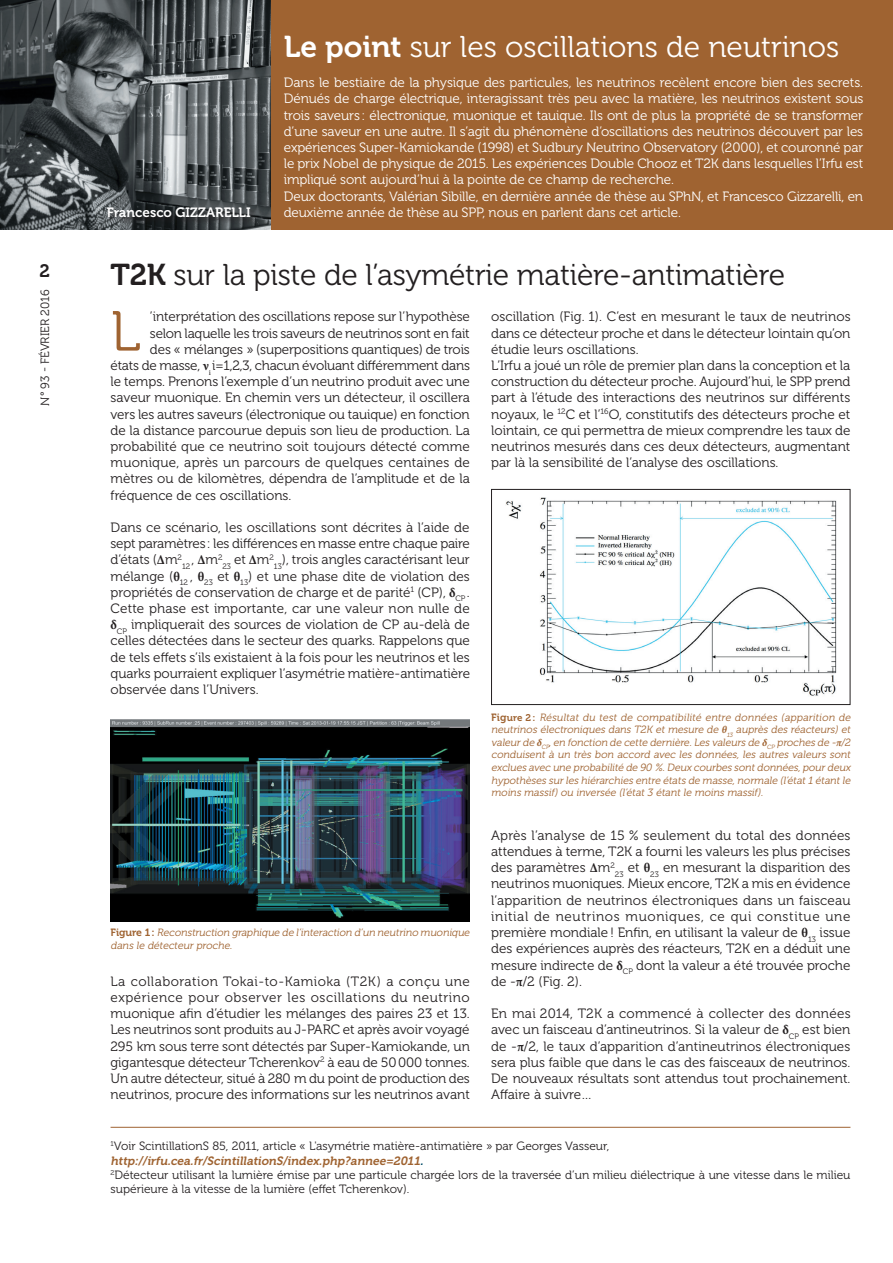
<style>
.page{position:relative;width:893px;height:1263px;background:#fff}
.page>*{position:absolute;margin:0;border:0;box-sizing:border-box;transform-origin:0 0}
.t1{font:56.25px "Museo 300";color:#9f6331}
.t2{font:30px "Museo 300";letter-spacing:-.01em;color:#231f20}
.t3{font:30px "Museo 300";color:#fff}
.t4{font:18px "Museo 700";color:#231f20}
.t5{font:13.5px/16.2px "Museo 300";color:#231f20;text-align:justify}
.t6{font:13.5px/16.2px "Museo 300";letter-spacing:-.01em;color:#fff;text-align:justify}
.t7{font:13.5px "Museo 300";letter-spacing:.02em;color:#231f20}
.t8{font:13.5px "Museo 700";color:#fff}
.t9{font:12px/14.4px "Museo 300";color:#231f20}
.t10{font:italic 12px "Museo 700";color:#9f6331}
.t11{font:italic 10.5px/12.6px "Museo 300";color:#9f6331}
.t12{font:7.8px "Museo 300";color:#231f20}
.s1{font-family:"Museo 700"}
.s2{font-family:"Minion Pro";font-weight:700;font-stretch:condensed}
.s3{font-family:"Museo 700";font-style:normal}
.s4{font-family:"Museo 700";font-style:normal;font-size:9.75px}
.s5{color:#014b67}
</style>
<div class="page">
<hr style="left:111px;top:1127px;width:739px;height:1px;background:#9f6331">
<img style="left:506px;top:497px;width:330px;height:199px">
<div style="left:491px;top:489px;width:359px;height:216px;border:1px solid #231f20"></div>
<img style="left:111px;top:720px;width:359px;height:202px">
<img style="left:0;top:0;width:271px;height:230px">
<div style="left:106px;top:206px;width:152px;height:18px;background:#231f20;opacity:.75"></div>
<div style="left:271px;top:0;width:622px;height:230px;background:#9f6331"></div>
<p class="t4" style="left:39px;top:261px;width:12px">2</p>
<p class="t9" style="left:38px;top:406px;width:118px;rotate:-90deg">N° 93 - FÉVRIER 2016</p>
<p class="t8" style="left:107px;top:205px;width:146px">Francesco GIZZARELLI</p>
<p class="t3" style="left:284px;top:30px;width:557px"><span class="s1">Le point</span> sur les oscillations de neutrinos</p>
<p class="t6" style="left:284px;top:75px;width:581px">Dans le bestiaire de la physique des particules, les neutrinos recèlent encore bien des secrets.<br>Dénués de charge électrique, interagissant très peu avec la matière, les neutrinos existent sous trois saveurs : électronique, muonique et tauique. Ils ont de plus la propriété de se transformer d’une saveur en une autre. Il s’agit du phénomène d’oscillations des neutrinos découvert par les expériences Super-Kamiokande (1998) et Sudbury Neutrino Observatory (2000), et couronné par le prix Nobel de physique de 2015. Les expériences Double Chooz et T2K dans lesquelles l’Irfu est impliqué sont aujourd’hui à la pointe de ce champ de recherche.</p>
<p class="t6" style="left:284px;top:188px;width:581px">Deux doctorants, Valérian Sibille, en dernière année de thèse au SPhN, et Francesco Gizzarelli, en deuxième année de thèse au SPP, nous en parlent dans cet article.</p>
<p class="t2" style="left:111px;top:258px;width:676px"><span class="s1">T2K</span> sur la piste de l’asymétrie matière-antimatière</p>
<p class="t1" style="left:111px;top:301px;width:31px">L</p>
<p class="t5" style="left:150px;top:309px;width:321px">’interprétation des oscillations repose sur l’hypothèse</p>
<p class="t5" style="left:150px;top:325px;width:321px">selon laquelle les trois saveurs de neutrinos sont en fait</p>
<p class="t5" style="left:150px;top:341px;width:321px">des « mélanges » (superpositions quantiques) de trois</p>
<p class="t5" style="left:111px;top:358px;width:361px">états de masse, <span class="s2">ν</span><sub>i</sub> i=1,2,3, chacun évoluant différemment dans</p>
<p class="t5" style="left:111px;top:374px;width:361px">le temps. Prenons l’exemple d’un neutrino produit avec une</p>
<p class="t5" style="left:111px;top:390px;width:361px">saveur muonique. En chemin vers un détecteur, il oscillera</p>
<p class="t5" style="left:111px;top:406px;width:361px">vers les autres saveurs (électronique ou tauique) en fonction</p>
<p class="t5" style="left:111px;top:422px;width:361px">de la distance parcourue depuis son lieu de production. La</p>
<p class="t5" style="left:111px;top:439px;width:361px">probabilité que ce neutrino soit toujours détecté comme</p>
<p class="t7" style="left:111px;top:455px;width:361px">muonique, après un parcours de quelques centaines de</p>
<p class="t5" style="left:111px;top:471px;width:361px">mètres ou de kilomètres, dépendra de l’amplitude et de la</p>
<p class="t5" style="left:111px;top:487px;width:182px">fréquence de ces oscillations.</p>
<p class="t5" style="left:111px;top:520px;width:361px">Dans ce scénario, les oscillations sont décrites à l’aide de sept paramètres: les différences en masse entre chaque paire d’états (<span class="s2">Δ</span>m<sup>2</sup></p>
<p class="t12" style="left:182px;top:562px;width:93px">12 <sup>,</sup> <sup>Δ</sup><sup>m</sup>223 <sup>et</sup> <sup>Δ</sup><sup>m</sup>2</p>
<p class="t5" style="left:111px;top:552px;width:361px;text-indent:163px"><sub>13</sub>), trois angles caractérisant leur mélange (<span class="s2">θ</span><sub>12</sub> , <span class="s2">θ</span><sub>23</sub> et <span class="s2">θ</span><sub>13</sub>) et une phase dite de violation des propriétés de conservation de charge et de parité<sup>1</sup> (CP), <span class="s2">δ</span><sub>CP</sub> .<br>Cette phase est importante, car une valeur non nulle de <span class="s2">δ</span><sub>CP</sub> impliquerait des sources de violation de CP au-delà de celles détectées dans le secteur des quarks. Rappelons que de tels effets s’ils existaient à la fois pour les neutrinos et les quarks pourraient expliquer l’asymétrie matière-antimatière observée dans l’Univers.</p>
<p class="t11" style="left:111px;top:926px;width:363px"><span class="s3">F i g u r e 1 :</span> Reconstruction graphique de l’interaction d’un neutrino muonique dans le détecteur proche.</p>
<p class="t5" style="left:111px;top:973px;width:361px">La collaboration Tokai-to-Kamioka (T2K) a conçu une expérience pour observer les oscillations du neutrino muonique afin d’étudier les mélanges des paires 23 et 13.<br>Les neutrinos sont produits au J-PARC et après avoir voyagé 295 km sous terre sont détectés par Super-Kamiokande, un gigantesque détecteur Tcherenkov<sup>2</sup> à eau de 50000 tonnes.<br>Un autre détecteur, situé à 280 m du point de production des neutrinos, procure des informations sur les neutrinos avant</p>
<p class="t5" style="left:491px;top:309px;width:361px">oscillation (Fig. 1). C’est en mesurant le taux de neutrinos dans ce détecteur proche et dans le détecteur lointain qu’on étudie leurs oscillations.</p>
<p class="t5" style="left:491px;top:358px;width:361px">L’Irfu a joué un rôle de premier plan dans la conception et la construction du détecteur proche. Aujourd’hui, le SPP prend part à l’étude des interactions des neutrinos sur différents noyaux, le <sup>12</sup>C et l’<sup>16</sup>O, constitutifs des détecteurs proche et lointain, ce qui permettra de mieux comprendre les taux de neutrinos mesurés dans ces deux détecteurs, augmentant par là la sensibilité de l’analyse des oscillations.</p>
<p class="t11" style="left:491px;top:711px;width:363px;text-align:justify"><span class="s3">F i g</span> <span class="s4">u r e 2 :</span> Résultat du test de compatibilité entre données (apparition de neutrinos électroniques dans T2K et mesure de <span class="s2">θ</span><sub>13</sub> auprès des réacteurs) et valeurde <span class="s2">δ</span><sub>CP</sub>,en fonction de cette dernière.Les valeurs de <span class="s2">δ</span><sub>CP</sub> proches de -<span class="s2">π</span>/2 conduisent à un très bon accord avec les données, les autres valeurs sont exclues avec une probabilité de 90 %.Deux courbes sontdonnées,pourdeux hypothèses surles hiérarchies entre états de masse,normale (l’état1 étantle moins massif) ou inversée (l’état 3 étant le moins massif).</p>
<p class="t5" style="left:491px;top:827px;width:361px">Après l’analyse de 15 % seulement du total des données attendues à terme, T2K a fourni les valeurs les plus précises des paramètres <span class="s2">Δ</span>m<sup>2</sup><sub>23</sub> et <span class="s2">θ</span><sub>23</sub> en mesurant la disparition des neutrinos muoniques. Mieux encore, T2K a mis en évidence l’apparition de neutrinos électroniques dans un faisceau initial de neutrinos muoniques, ce qui constitue une première mondiale! Enfin, en utilisant la valeur de <span class="s2">θ</span><sub>13</sub> issue des expériences auprès des réacteurs, T2K en a déduit une mesure indirecte de <span class="s2">δ</span><sub>CP</sub> dont la valeur a été trouvée proche de -<span class="s2">π</span>/2 (Fig. 2).</p>
<p class="t5" style="left:491px;top:1006px;width:361px">En mai 2014, T2K a commencé à collecter des données avec un faisceau d’antineutrinos. Si la valeur de <span class="s2">δ</span><sub>CP</sub> est bien de -<span class="s2">π</span>/2, le taux d’apparition d’antineutrinos électroniques sera plus faible que dans le cas des faisceaux de neutrinos.<br>De nouveaux résultats sont attendus tout prochainement.<br>Affaire à suivre…</p>
<p class="t9" style="left:111px;top:1139px;width:500px"><sup>1</sup>Voir ScintillationS 85, 2011, article « L'asymétrie matière-antimatière » par Georges Vasseur,</p>
<p class="t10" style="left:111px;top:1154px;width:317px">http://irfu.cea.fr/ScintillationS/index.php?annee=2011<span class="s5">.</span></p>
<p class="t9" style="left:111px;top:1168px;width:741px"><sup>2</sup>Détecteur utilisant la lumière émise par une particule chargée lors de la traversée d’un milieu diélectrique à une vitesse dans le milieu supérieure à la vitesse de la lumière (effet Tcherenkov).</p>
</div>
